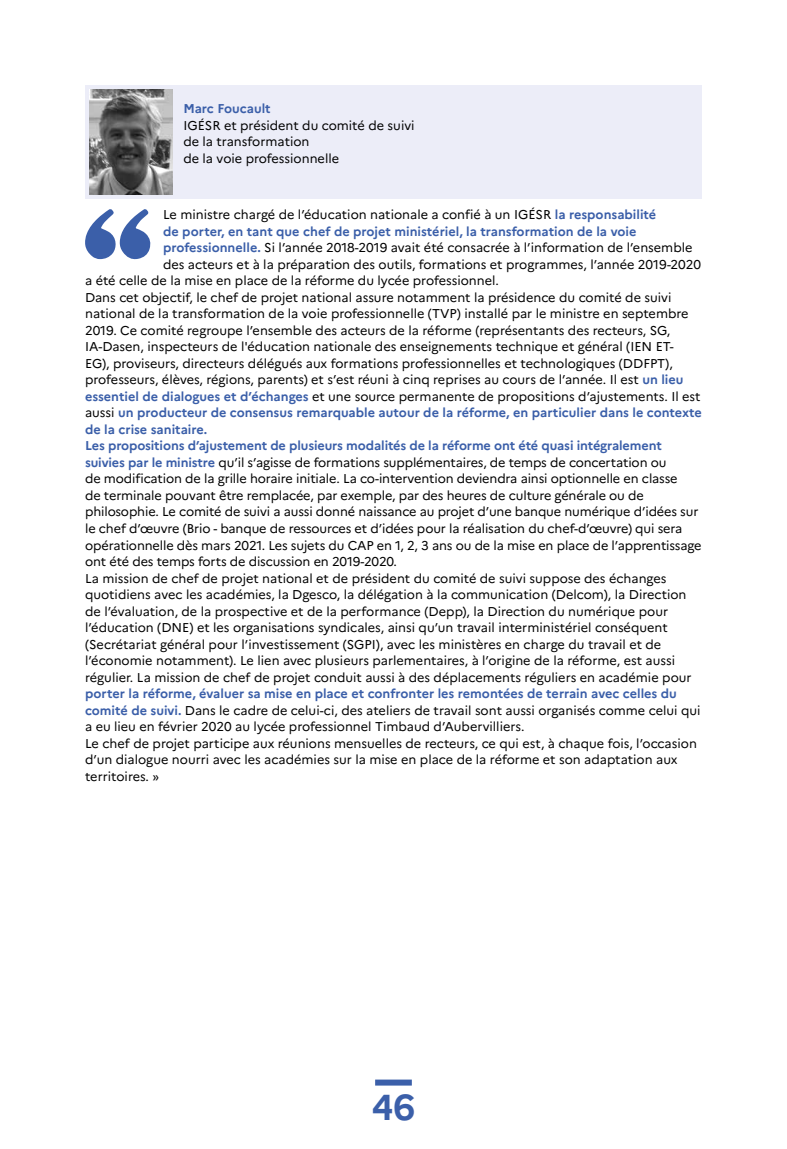
<style>
.page{position:relative;width:787px;height:1149px;background:#fff}
.page>*{position:absolute;margin:0;border:0;box-sizing:border-box;transform-origin:0 0}
.t1{font:700 36px "Marianne";color:#3b5fa9}
.t2{font:12.75px/16.5px "Marianne";color:#000}
.t3{font:700 12.75px "Marianne";color:#3b5fa9}
.s1{font-weight:700;color:#3b5fa9}
.s2{font-weight:400;color:#000}
</style>
<div class="page">
<div style="left:375px;top:1079px;width:37px;height:6px;background:#3b5fa9"></div>
<svg style="left:85px;top:209px;width:66px;height:51px"></svg>
<div style="left:85px;top:85px;width:617px;height:114px;background:#ecedf8"></div>
<img style="left:90px;top:90px;width:83px;height:104px">
<p class="t3" style="left:183px;top:101px;width:89px">Marc Foucault</p>
<p class="t2" style="left:183px;top:117px;width:233px">IGÉSR et président du comité de suivi de la transformation<br>de la voie professionnelle</p>
<p class="t2" style="left:163px;top:206px;width:495px">Le ministre chargé de l’éducation nationale a confié à un IGÉSR <span class="s1">la responsabilité</span></p>
<p class="t3" style="left:163px;top:223px;width:475px">de porter, en tant que chef de projet ministériel, la transformation de la voie</p>
<p class="t2" style="left:163px;top:239px;width:531px"><span class="s1">professionnelle.</span> Si l’année 2018-2019 avait été consacrée à l’information de l’ensemble</p>
<p class="t2" style="left:163px;top:256px;width:539px">des acteurs et à la préparation des outils, formations et programmes, l’année 2019-2020</p>
<p class="t2" style="left:85px;top:272px;width:415px">a été celle de la mise en place de la réforme du lycée professionnel.</p>
<p class="t2" style="left:85px;top:289px;width:588px">Dans cet objectif, le chef de projet national assure notamment la présidence du comité de suivi</p>
<p class="t2" style="left:85px;top:305px;width:605px">national de la transformation de la voie professionnelle (TVP) installé par le ministre en septembre</p>
<p class="t2" style="left:85px;top:322px;width:587px">2019. Ce comité regroupe l’ensemble des acteurs de la réforme (représentants des recteurs, SG,</p>
<p class="t2" style="left:85px;top:338px;width:590px">IA-Dasen, inspecteurs de l'éducation nationale des enseignements technique et général (IEN ET-</p>
<p class="t2" style="left:85px;top:355px;width:589px">EG), proviseurs, directeurs délégués aux formations professionnelles et technologiques (DDFPT),</p>
<p class="t2" style="left:85px;top:371px;width:600px">professeurs, élèves, régions, parents) et s’est réuni à cinq reprises au cours de l’année. Il est <span class="s1">un lieu</span></p>
<p class="t2" style="left:85px;top:388px;width:617px"><span class="s1">essentiel de dialogues et d’échanges</span> et une source permanente de propositions d’ajustements. Il est</p>
<p class="t3" style="left:85px;top:405px;width:618px"><span class="s2">aussi</span> un producteur de consensus remarquable autour de la réforme, en particulier dans le contexte</p>
<p class="t3" style="left:85px;top:421px;width:124px">de la crise sanitaire.</p>
<p class="t3" style="left:85px;top:438px;width:578px">Les propositions d’ajustement de plusieurs modalités de la réforme ont été quasi intégralement</p>
<p class="t2" style="left:85px;top:454px;width:583px"><span class="s1">suivies par le ministre</span> qu’il s’agisse de formations supplémentaires, de temps de concertation ou</p>
<p class="t2" style="left:85px;top:470px;width:594px">de modification de la grille horaire initiale. La co-intervention deviendra ainsi optionnelle en classe</p>
<p class="t2" style="left:85px;top:487px;width:560px">de terminale pouvant être remplacée, par exemple, par des heures de culture générale ou de</p>
<p class="t2" style="left:85px;top:503px;width:615px">philosophie. Le comité de suivi a aussi donné naissance au projet d’une banque numérique d’idées sur</p>
<p class="t2" style="left:85px;top:520px;width:598px">le chef d’œuvre (Brio - banque de ressources et d’idées pour la réalisation du chef-d’œuvre) qui sera</p>
<p class="t2" style="left:85px;top:536px;width:618px">opérationnelle dès mars 2021. Les sujets du CAP en 1, 2, 3 ans ou de la mise en place de l’apprentissage</p>
<p class="t2" style="left:85px;top:553px;width:313px">ont été des temps forts de discussion en 2019-2020.</p>
<p class="t2" style="left:85px;top:569px;width:583px">La mission de chef de projet national et de président du comité de suivi suppose des échanges</p>
<p class="t2" style="left:85px;top:586px;width:603px">quotidiens avec les académies, la Dgesco, la délégation à la communication (Delcom), la Direction</p>
<p class="t2" style="left:85px;top:602px;width:584px">de l’évaluation, de la prospective et de la performance (Depp), la Direction du numérique pour</p>
<p class="t2" style="left:85px;top:619px;width:584px">l’éducation (DNE) et les organisations syndicales, ainsi qu’un travail interministériel conséquent</p>
<p class="t2" style="left:85px;top:635px;width:578px">(Secrétariat général pour l’investissement (SGPI), avec les ministères en charge du travail et de</p>
<p class="t2" style="left:85px;top:652px;width:591px">l’économie notamment). Le lien avec plusieurs parlementaires, à l’origine de la réforme, est aussi</p>
<p class="t2" style="left:85px;top:668px;width:608px">régulier. La mission de chef de projet conduit aussi à des déplacements réguliers en académie pour</p>
<p class="t2" style="left:85px;top:685px;width:617px"><span class="s1">porter la réforme, évaluer sa mise en place et confronter les remontées de terrain avec celles du comité de suivi.</span> Dans le cadre de celui-ci, des ateliers de travail sont aussi organisés comme celui qui a eu lieu en février 2020 au lycée professionnel Timbaud d’Aubervilliers.<br>Le chef de projet participe aux réunions mensuelles de recteurs, ce qui est, à chaque fois, l’occasion d’un dialogue nourri avec les académies sur la mise en place de la réforme et son adaptation aux territoires. »</p>
<h1 class="t1" style="left:372px;top:1084px;width:45px">46</h1>
</div>
